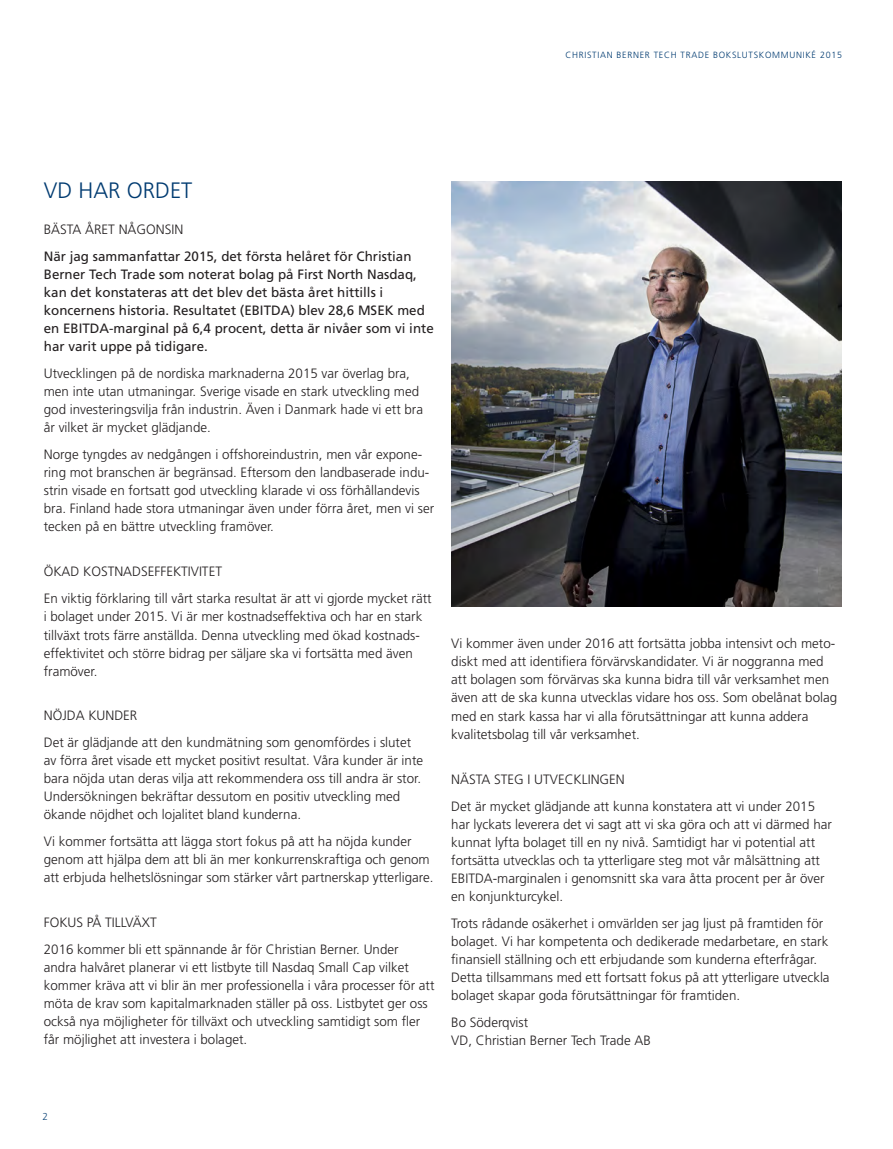
<style>
.page{position:relative;width:893px;height:1149px;background:#fff}
.page>*{position:absolute;margin:0;border:0;box-sizing:border-box;transform-origin:0 0}
.Rubrik_2{font:300 22.35px "Frutiger LT Std";color:#003b71}
.bröd{font:300 13.5px/18px "Frutiger LT Std";color:#231f20}
.Brödtext_2016{font:13.5px/18px "Frutiger LT Std";color:#231f20}
.t1{font:300 10.5px "Frutiger Next LT";color:#003b71}
.t2{font:300 9px "Frutiger LT Std";letter-spacing:.08em;color:#003b71}
</style>
<div class="page">
<img style="left:451px;top:181px;width:391px;height:425px">
<p class="t2" style="left:565px;top:50px;width:278px">CHRISTIAN BERNER TECH TRADE BOKSLUTSKOMMUNIKÉ 2015</p>
<p class="Rubrik_2" style="left:44px;top:178px;width:150px">VD HAR ORDET</p>
<p class="bröd" style="left:44px;top:221px;width:141px">BÄSTA ÅRET NÅGONSIN</p>
<p class="Brödtext_2016" style="left:44px;top:247px;width:391px">När jag sammanfattar 2015, det första helåret för Christian Berner Tech Trade som noterat bolag på First North Nasdaq, kan det konstateras att det blev det bästa året hittills i koncernens historia. Resultatet (EBITDA) blev 28,6 MSEK med en EBITDA-marginal på 6,4 procent, detta är nivåer som vi inte har varit uppe på tidigare.</p>
<p class="bröd" style="left:44px;top:365px;width:381px">Utvecklingen på de nordiska marknaderna 2015 var överlag bra, men inte utan utmaningar. Sverige visade en stark utveckling med god investeringsvilja från industrin. Även i Danmark hade vi ett bra år vilket är mycket glädjande.</p>
<p class="bröd" style="left:44px;top:446px;width:392px">Norge tyngdes av nedgången i offshoreindustrin, men vår expone&shy;ring mot branschen är begränsad. Eftersom den landbaserade indu&shy;strin visade en fortsatt god utveckling klarade vi oss förhållandevis bra. Finland hade stora utmaningar även under förra året, men vi ser tecken på en bättre utveckling framöver.</p>
<p class="bröd" style="left:44px;top:563px;width:180px">ÖKAD KOSTNADSEFFEKTIVITET</p>
<p class="bröd" style="left:44px;top:590px;width:389px">En viktig förklaring till vårt starka resultat är att vi gjorde mycket rätt i bolaget under 2015. Vi är mer kostnadseffektiva och har en stark tillväxt trots färre anställda. Denna utveckling med ökad kostnads&shy;effektivitet och större bidrag per säljare ska vi fortsätta med även framöver.</p>
<p class="bröd" style="left:44px;top:706px;width:95px">NÖJDA KUNDER</p>
<p class="bröd" style="left:44px;top:733px;width:381px">Det är glädjande att den kundmätning som genomfördes i slutet av förra året visade ett mycket positivt resultat. Våra kunder är inte bara nöjda utan deras vilja att rekommendera oss till andra är stor.<br>Undersökningen bekräftar dessutom en positiv utveckling med ökande nöjdhet och lojalitet bland kunderna.</p>
<p class="bröd" style="left:44px;top:832px;width:391px">Vi kommer fortsätta att lägga stort fokus på att ha nöjda kunder genom att hjälpa dem att bli än mer konkurrenskraftiga och genom att erbjuda helhetslösningar som stärker vårt partnerskap ytterligare.</p>
<p class="bröd" style="left:44px;top:913px;width:114px">FOKUS PÅ TILLVÄXT</p>
<p class="bröd" style="left:44px;top:940px;width:392px">2016 kommer bli ett spännande år för Christian Berner. Under andra halvåret planerar vi ett listbyte till Nasdaq Small Cap vilket kommer kräva att vi blir än mer professionella i våra processer för att möta de krav som kapitalmarknaden ställer på oss. Listbytet ger oss också nya möjligheter för tillväxt och utveckling samtidigt som fler får möjlighet att investera i bolaget.</p>
<p class="bröd" style="left:451px;top:634px;width:387px">Vi kommer även under 2016 att fortsätta jobba intensivt och meto&shy;diskt med att identifiera förvärvskandidater. Vi är noggranna med att bolagen som förvärvas ska kunna bidra till vår verksamhet men även att de ska kunna utvecklas vidare hos oss. Som obelånat bolag med en stark kassa har vi alla förutsättningar att kunna addera kvalitetsbolag till vår verksamhet.</p>
<p class="bröd" style="left:451px;top:769px;width:175px">NÄSTA STEG I UTVECKLINGEN</p>
<p class="bröd" style="left:451px;top:796px;width:382px">Det är mycket glädjande att kunna konstatera att vi under 2015 har lyckats leverera det vi sagt att vi ska göra och att vi därmed har kunnat lyfta bolaget till en ny nivå. Samtidigt har vi potential att fortsätta utvecklas och ta ytterligare steg mot vår målsättning att EBITDA-marginalen i genomsnitt ska vara åtta procent per år över en konjunkturcykel.</p>
<p class="bröd" style="left:451px;top:913px;width:380px">Trots rådande osäkerhet i omvärlden ser jag ljust på framtiden för bolaget. Vi har kompetenta och dedikerade medarbetare, en stark finansiell ställning och ett erbjudande som kunderna efterfrågar.<br>Detta tillsammans med ett fortsatt fokus på att ytterligare utveckla bolaget skapar goda förutsättningar för framtiden.</p>
<p class="bröd" style="left:451px;top:1012px;width:201px">Bo Söderqvist<br>VD, Christian Berner Tech Trade AB</p>
<p class="t1" style="left:43px;top:1109px;width:7px">2</p>
</div>
